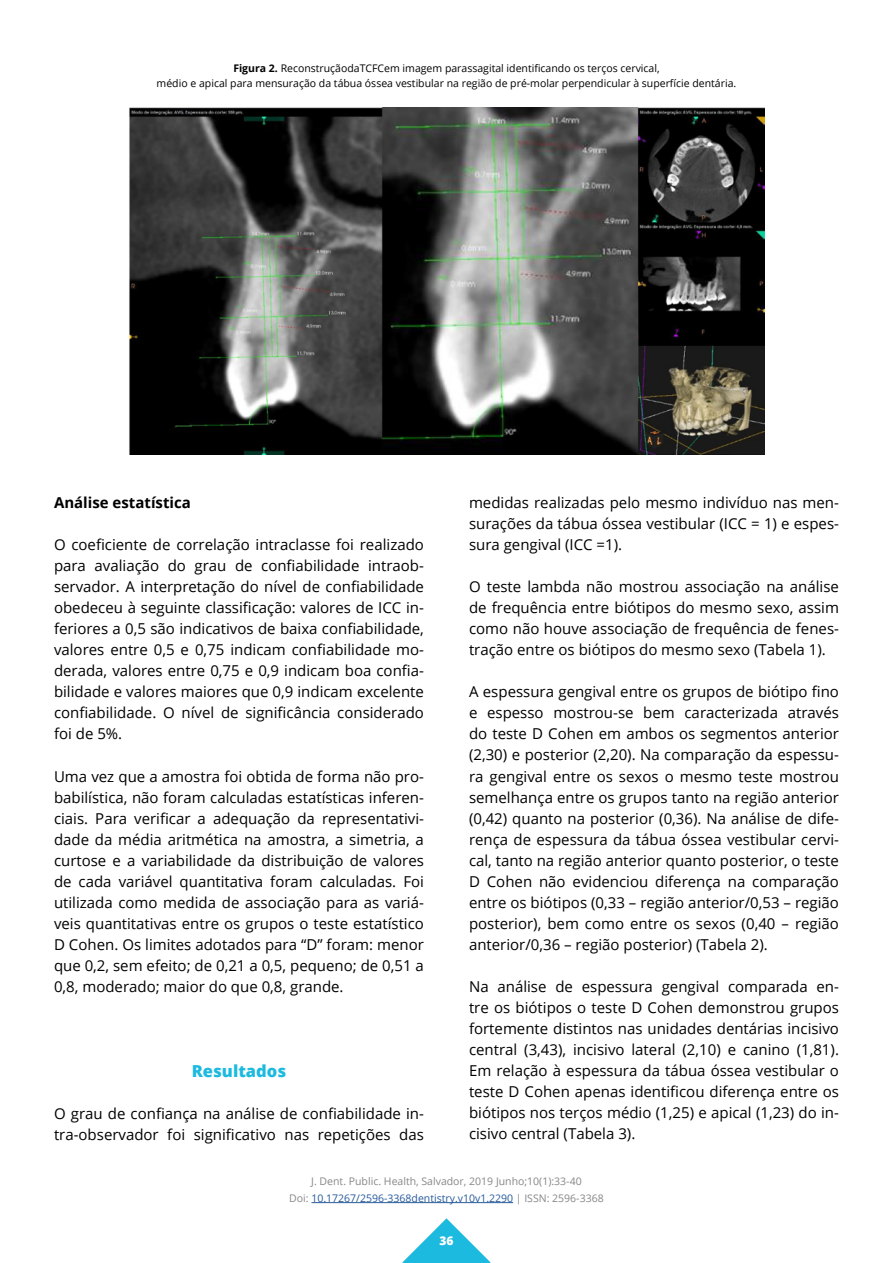
<style>
.page{position:relative;width:893px;height:1263px;background:#fff}
.page>*{position:absolute;margin:0;border:0;box-sizing:border-box;transform-origin:0 0}
.t1{font:800 16.5px "Open Sans";color:#1dbadf}
.t2{font:15px/21px "Open Sans";color:#000;text-align:justify}
.t3{font:700 15px "Open Sans";color:#000}
.t4{font:800 12px "Open Sans";color:#fff}
.t5{font:10.5px/15px "Open Sans";color:#000;text-align:center}
.t6{font:10.5px/16.5px "Open Sans";color:#878787;text-align:center}
.s1{font-weight:700}
.s2{color:#275b9b}
</style>
<div class="page">
<svg style="left:402px;top:1218px;width:89px;height:45px"></svg>
<hr style="left:311px;top:1202px;width:202px;height:1px;background:#275b9b">
<img style="left:129px;top:107px;width:636px;height:347px">
<p class="t5" style="left:157px;top:60px;width:581px"><span class="s1">Figura 2.</span> ReconstruçãodaTCFCem imagem parassagital identificando os terços cervical,<br>médio e apical para mensuração da tábua óssea vestibular na região de pré-molar perpendicular à superfície dentária.</p>
<p class="t3" style="left:54px;top:492px;width:138px">Análise estatística</p>
<p class="t2" style="left:54px;top:534px;width:371px">O coeficiente de correlação intraclasse foi realizado para avaliação do grau de confiabilidade intraob&shy;servador. A interpretação do nível de confiabilidade obedeceu à seguinte classificação: valores de ICC in&shy;feriores a 0,5 são indicativos de baixa confiabilidade, valores entre 0,5 e 0,75 indicam confiabilidade mo&shy;derada, valores entre 0,75 e 0,9 indicam boa confia&shy;bilidade e valores maiores que 0,9 indicam excelente confiabilidade. O nível de significância considerado foi de 5%.</p>
<p class="t2" style="left:54px;top:765px;width:371px">Uma vez que a amostra foi obtida de forma não pro&shy;babilística, não foram calculadas estatísticas inferen&shy;ciais. Para verificar a adequação da representativi&shy;dade da média aritmética na amostra, a simetria, a curtose e a variabilidade da distribuição de valores de cada variável quantitativa foram calculadas. Foi utilizada como medida de associação para as variá&shy;veis quantitativas entre os grupos o teste estatístico D Cohen. Os limites adotados para “D” foram: menor que 0,2, sem efeito; de 0,21 a 0,5, pequeno; de 0,51 a 0,8, moderado; maior do que 0,8, grande.</p>
<p class="t1" style="left:192px;top:1058px;width:96px">Resultados</p>
<p class="t2" style="left:54px;top:1103px;width:371px">O grau de confiança na análise de confiabilidade in&shy;tra-observador foi significativo nas repetições das</p>
<p class="t2" style="left:469px;top:492px;width:371px">medidas realizadas pelo mesmo indivíduo nas men&shy;surações da tábua óssea vestibular (ICC = 1) e espes&shy;sura gengival (ICC =1).</p>
<p class="t2" style="left:469px;top:576px;width:371px">O teste lambda não mostrou associação na análise de frequência entre biótipos do mesmo sexo, assim como não houve associação de frequência de fenes&shy;tração entre os biótipos do mesmo sexo (Tabela 1).</p>
<p class="t2" style="left:469px;top:681px;width:371px">A espessura gengival entre os grupos de biótipo fino e espesso mostrou-se bem caracterizada através do teste D Cohen em ambos os segmentos anterior (2,30) e posterior (2,20). Na comparação da espessu&shy;ra gengival entre os sexos o mesmo teste mostrou semelhança entre os grupos tanto na região anterior (0,42) quanto na posterior (0,36). Na análise de dife&shy;rença de espessura da tábua óssea vestibular cervi&shy;cal, tanto na região anterior quanto posterior, o teste D Cohen não evidenciou diferença na comparação entre os biótipos (0,33 – região anterior/0,53 – região posterior), bem como entre os sexos (0,40 – região anterior/0,36 – região posterior) (Tabela 2).</p>
<p class="t2" style="left:469px;top:975px;width:371px">Na análise de espessura gengival comparada en&shy;tre os biótipos o teste D Cohen demonstrou grupos fortemente distintos nas unidades dentárias incisivo central (3,43), incisivo lateral (2,10) e canino (1,81).<br>Em relação à espessura da tábua óssea vestibular o teste D Cohen apenas identificou diferença entre os biótipos nos terços médio (1,25) e apical (1,23) do in&shy;cisivo central (Tabela 3).</p>
<p class="t6" style="left:289px;top:1173px;width:316px">J. Dent. Public. Health, Salvador, 2019 Junho;10(1):33-40<br>Doi: <span class="s2">10.17267/2596-3368dentistry.v10v1.2290</span> | ISSN: 2596-3368</p>
<p class="t4" style="left:439px;top:1232px;width:16px">36</p>
</div>
